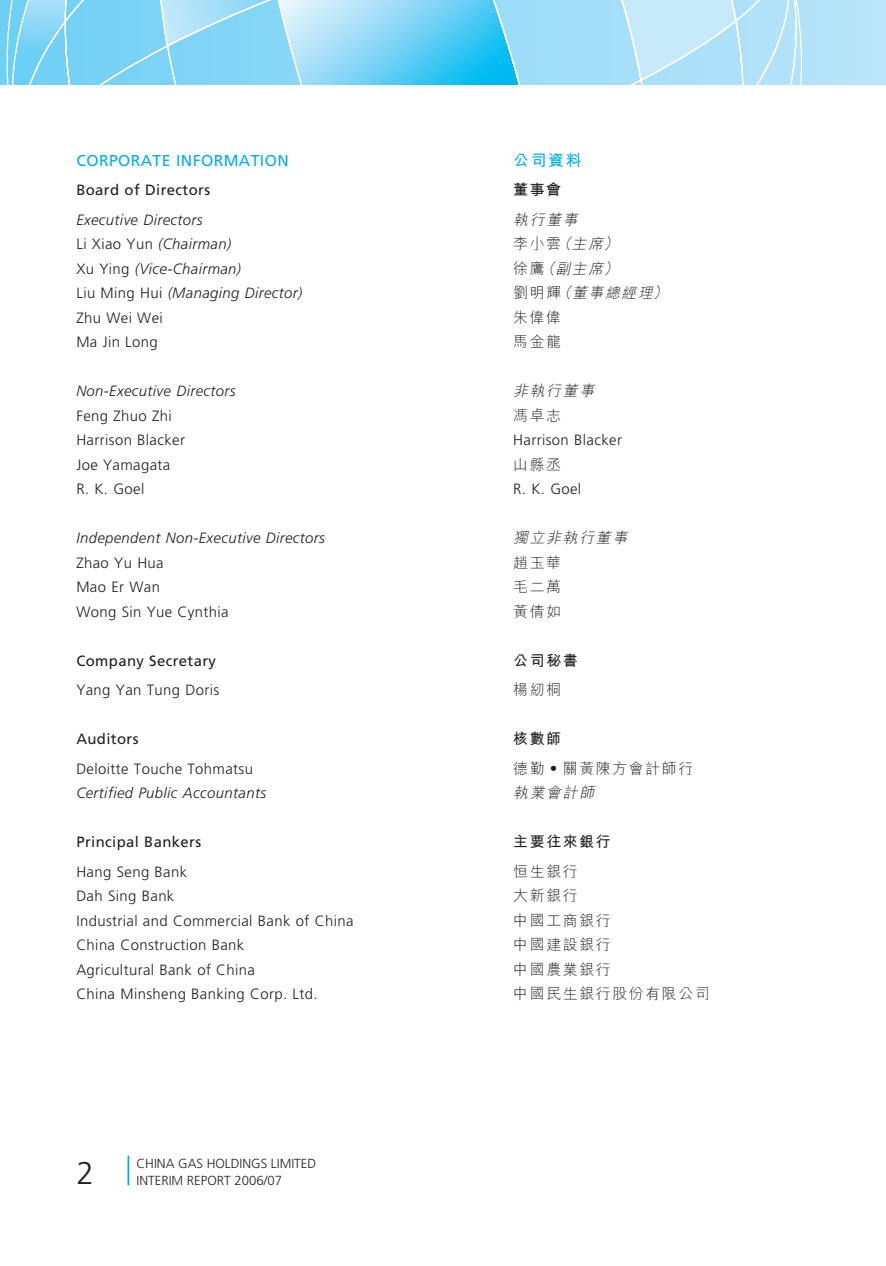
<style>
.page{position:relative;width:886px;height:1266px;background:#fff}
.page>*{position:absolute;margin:0;border:0;box-sizing:border-box;transform-origin:0 0}
.t1{font:300 31.5px "Frutiger";color:#231f20}
.t2{font:15.75px "Frutiger";letter-spacing:.025em;color:#00aeef}
.t3{font:700 15.75px "M Hei";color:#00aeef}
.t4{font:300 14.88px/24.5px "Frutiger";letter-spacing:.025em;color:#231f20}
.t5{font:italic 300 14.88px/24.5px "Frutiger";letter-spacing:.025em;color:#231f20}
.t6{font:300 14.88px/24.5px "M Hei";letter-spacing:.11em;color:#231f20;text-align:justify}
.t7{font:14.88px "Frutiger";letter-spacing:.025em;color:#231f20}
.t8{font:italic 300 14.88px/24.5px "M Hei";color:#231f20}
.t9{font:700 14.88px "M Hei";letter-spacing:.11em;color:#231f20}
.t10{font:300 13.12px/17.5px "Frutiger";color:#231f20}
.s1{font-style:normal}
</style>
<div class="page">
<div style="left:0;top:0;width:885px;height:85px;background:#b6e4f9"></div>
<svg style="left:0;top:0;width:802px;height:85px"></svg>
<svg style="left:19px;top:0;width:770px;height:85px"></svg>
<svg style="left:642px;top:0;width:94px;height:85px"></svg>
<svg style="left:25px;top:0;width:617px;height:85px;background:#87d7f7"></svg>
<hr style="left:127px;top:1155px;width:2px;height:30px;background:#00aeef">
<p class="t2" style="left:76px;top:153px;width:214px">CORPORATE INFORMATION</p>
<p class="t7" style="left:76px;top:184px;width:135px">Board of Directors</p>
<p class="t5" style="left:76px;top:208px;width:227px">Executive Directors<br><span class="s1">Li Xiao Yun</span> (Chairman)<br><span class="s1">Xu Ying</span> (Vice-Chairman)<br><span class="s1">Liu Ming Hui</span> (Managing Director)<br><span class="s1">Zhu Wei Wei<br>Ma Jin Long</span></p>
<p class="t5" style="left:76px;top:380px;width:161px">Non-Executive Directors</p>
<p class="t4" style="left:76px;top:404px;width:110px">Feng Zhuo Zhi<br>Harrison Blacker<br>Joe Yamagata<br>R. K. Goel</p>
<p class="t5" style="left:76px;top:527px;width:250px">Independent Non-Executive Directors</p>
<p class="t4" style="left:76px;top:551px;width:154px">Zhao Yu Hua<br>Mao Er Wan<br>Wong Sin Yue Cynthia</p>
<p class="t7" style="left:76px;top:654px;width:141px">Company Secretary</p>
<p class="t4" style="left:76px;top:679px;width:144px">Yang Yan Tung Doris</p>
<p class="t7" style="left:76px;top:733px;width:64px">Auditors</p>
<p class="t4" style="left:76px;top:757px;width:178px">Deloitte Touche Tohmatsu</p>
<p class="t5" style="left:76px;top:782px;width:191px">Certified Public Accountants</p>
<p class="t7" style="left:76px;top:836px;width:126px">Principal Bankers</p>
<p class="t4" style="left:76px;top:860px;width:278px">Hang Seng Bank<br>Dah Sing Bank<br>Industrial and Commercial Bank of China<br>China Construction Bank<br>Agricultural Bank of China<br>China Minsheng Banking Corp. Ltd.</p>
<h1 class="t1" style="left:76px;top:1159px;width:19px">2</h1>
<p class="t10" style="left:136px;top:1155px;width:181px">CHINA GAS HOLDINGS LIMITED<br>INTERIM REPORT 2006/07</p>
<p class="t3" style="left:513px;top:154px;width:70px">公司資料</p>
<p class="t9" style="left:513px;top:184px;width:49px">董事會</p>
<p class="t8" style="left:513px;top:209px;width:159px">執行董事<br><span class="s1">李小雲</span>（主席）<br><span class="s1">徐鷹</span>（副主席）<br><span class="s1">劉明輝</span>（董事總經理）<span class="s1">朱偉偉<br>馬金龍</span></p>
<p class="t8" style="left:513px;top:380px;width:85px">非執行董事</p>
<p class="t6" style="left:513px;top:405px;width:49px">馮卓志</p>
<p class="t4" style="left:513px;top:429px;width:110px">Harrison Blacker</p>
<p class="t6" style="left:513px;top:454px;width:49px">山縣丞</p>
<p class="t4" style="left:513px;top:478px;width:69px">R. K. Goel</p>
<p class="t8" style="left:513px;top:527px;width:118px">獨立非執行董事</p>
<p class="t6" style="left:513px;top:552px;width:49px">趙玉華毛二萬黃倩如</p>
<p class="t9" style="left:513px;top:654px;width:66px">公司秘書</p>
<p class="t6" style="left:513px;top:679px;width:49px">楊紉桐</p>
<p class="t9" style="left:513px;top:733px;width:49px">核數師</p>
<p class="t6" style="left:513px;top:758px;width:181px">德勤‧關黃陳方會計師行</p>
<p class="t8" style="left:513px;top:782px;width:85px">執業會計師</p>
<p class="t9" style="left:513px;top:836px;width:99px">主要往來銀行</p>
<p class="t6" style="left:513px;top:861px;width:198px;text-align:left">囱生銀行<br>大新銀行<br>中國工商銀行<br>中國建設銀行<br>中國農業銀行<br>中國民生銀行股份有限公司</p>
</div>
